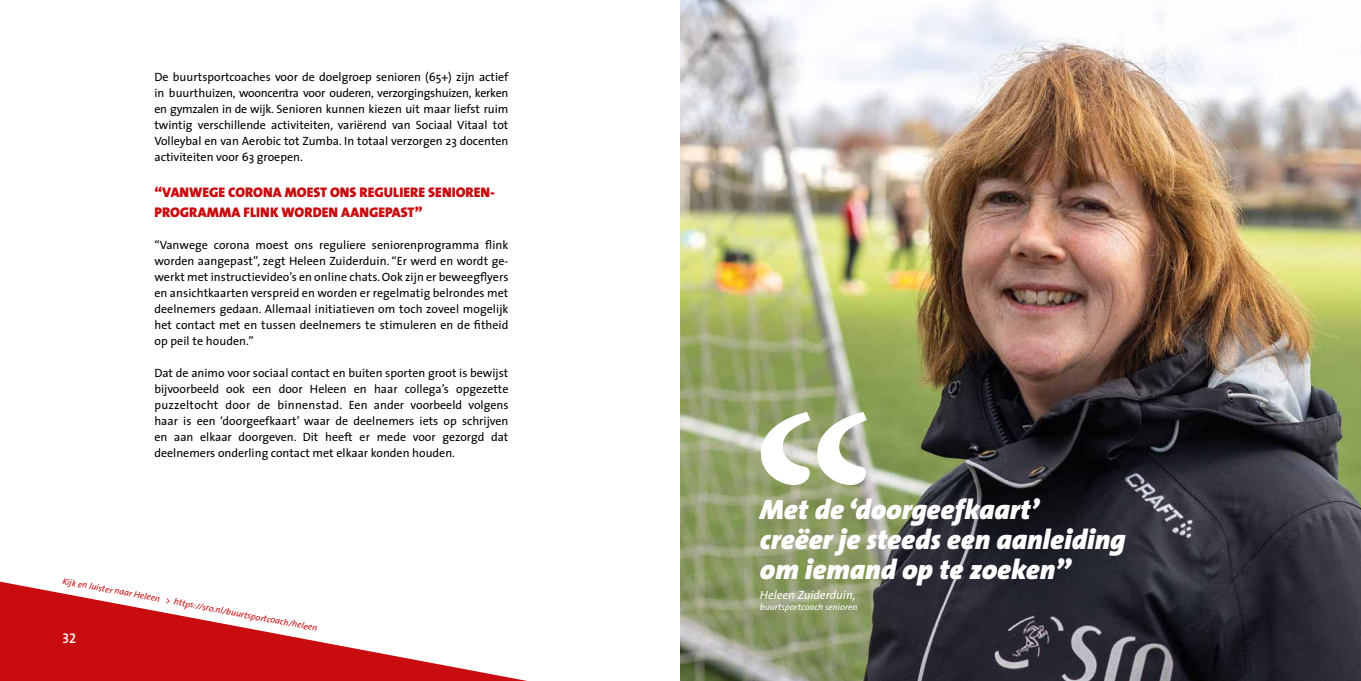
<style>
.page{position:relative;width:1361px;height:681px;background:#fff}
.page>*{position:absolute;margin:0;border:0;box-sizing:border-box;transform-origin:0 0}
.t1{font:italic 900 28px/30px "The Sans";color:#fff}
.t2{font:14px/20px "The Sans Black Caps";color:#c90c0f}
.t3{font:14px "The Sans Semi Bold Caps";color:#fff}
.t4{font:12px/16px "The Sans";color:#000;text-align:justify}
.t5{font:italic 12px "The Sans";color:#fff}
.t6{font:italic 9px "The Sans";color:#c90c0f}
.t7{font:italic 9px "The Sans";color:#fff}
</style>
<div class="page">
<img style="left:680px;top:0;width:681px;height:680px">
<svg style="left:0;top:581px;width:522px;height:99px"></svg>
<svg style="left:761px;top:411px;width:106px;height:74px"></svg>
<p class="t4" style="left:154px;top:68px;width:356px">De buurtsportcoaches voor de doelgroep senioren (65+) zijn actief in buurthuizen, wooncentra voor ouderen, verzorgingshuizen, kerken en gymzalen in de wijk. Senioren kunnen kiezen uit maar liefst ruim twintig verschillende activiteiten, variërend van Sociaal Vitaal tot Volleybal en van Aerobic tot Zumba. In totaal verzorgen 23 docenten activiteiten voor 63 groepen.</p>
<p class="t2" style="left:154px;top:182px;width:342px">“VANWEGE CORONA MOEST ONS REGULIERE SENIOREN-<br>PROGRAMMA FLINK WORDEN AANGEPAST”</p>
<p class="t4" style="left:154px;top:236px;width:356px">“Vanwege corona moest ons reguliere seniorenprogramma flink worden aangepast”, zegt Heleen Zuiderduin. “Er werd en wordt ge&shy;werkt met instructievideo’s en online chats. Ook zijn er beweegflyers en ansichtkaarten verspreid en worden er regelmatig belrondes met deelnemers gedaan. Allemaal initiatieven om toch zoveel mogelijk het contact met en tussen deelnemers te stimuleren en de fitheid op peil te houden.”</p>
<p class="t4" style="left:154px;top:364px;width:356px">Dat de animo voor sociaal contact en buiten sporten groot is bewijst bijvoorbeeld ook een door Heleen en haar collega’s opgezette puzzeltocht door de binnenstad. Een ander voorbeeld volgens haar is een ‘doorgeefkaart’ waar de deelnemers iets op schrijven en aan elkaar doorgeven. Dit heeft er mede voor gezorgd dat deelnemers onderling contact met elkaar konden houden.</p>
<p class="t6" style="left:64px;top:574px;width:260px;rotate:10deg">Kijk en luister naar Heleen &gt; https://sro.nl/buurtsportcoach/heleen</p>
<p class="t3" style="left:62px;top:626px;width:15px">32</p>
<h1 class="t1" style="left:760px;top:493px;width:367px">Met de ‘doorgeefkaart’<br>creëer je steeds een aanleiding om iemand op te zoeken”</h1>
<p class="t5" style="left:760px;top:584px;width:97px">Heleen Zuiderduin,</p>
<p class="t7" style="left:760px;top:598px;width:99px">buurtsportcoach senioren</p>
</div>
